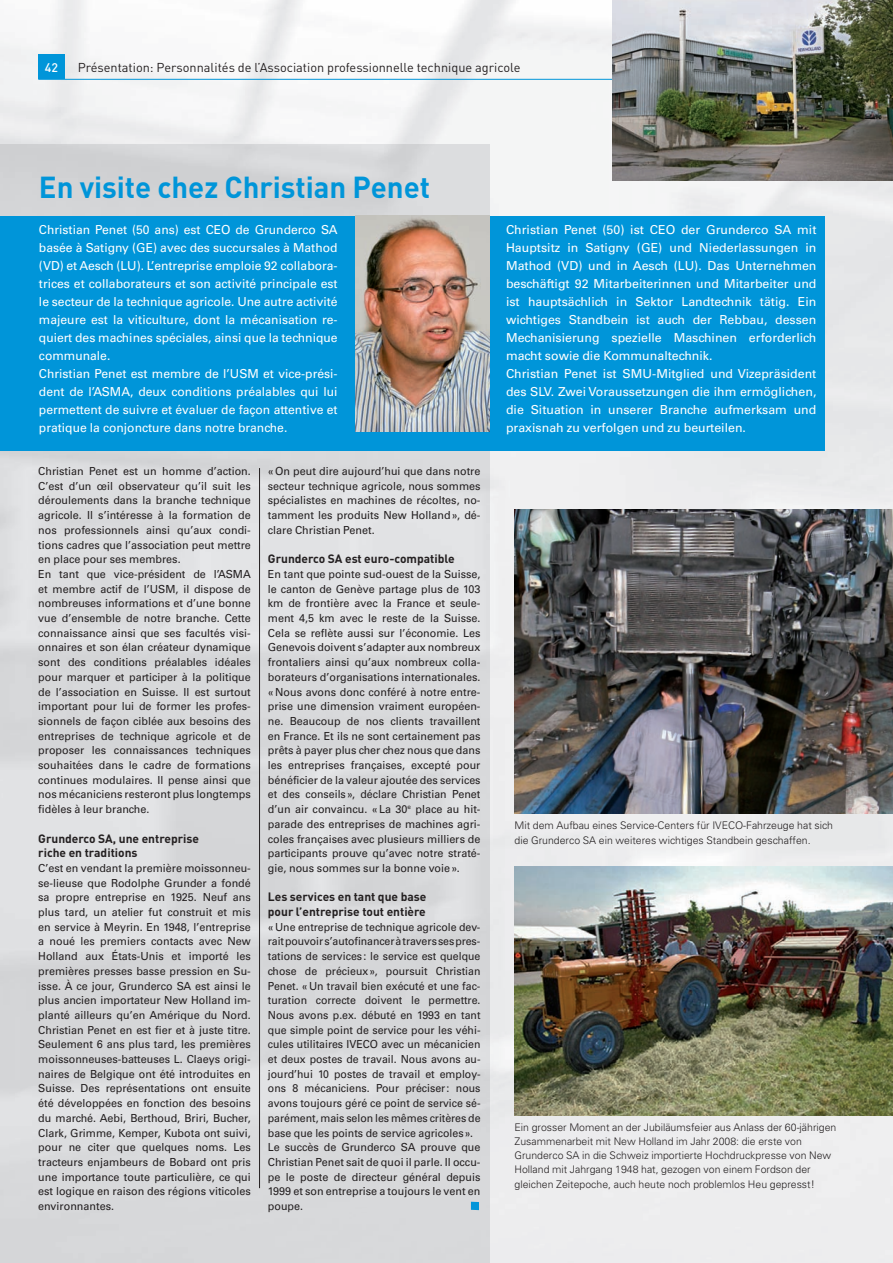
<style>
.page{position:relative;width:893px;height:1263px;background:#fff}
.page>*{position:absolute;margin:0;border:0;box-sizing:border-box;transform-origin:0 0}
.t1{font:700 30px "DIN";color:#0095d9}
.t2{font:12.75px "DIN";color:#231f20}
.t3{font:12.3px/18px "Univers";color:#fff}
.t4{font:500 12.3px "DIN";color:#fff}
.t5{font:700 12px/14.7px "DIN";color:#231f20}
.t6{font:11.1px/14.7px "Univers";color:#231f20;text-align:justify}
.t7{font:11.1px/14.7px "Univers";color:#231f20;scale:.95 1}
.t8{font:300 10.5px/14.2px "Univers";color:#231f20}
</style>
<div class="page">
<img style="left:489px;top:153px;width:404px;height:855px">
<div style="left:489px;top:1008px;width:404px;height:255px;background:#ededee"></div>
<div style="left:38px;top:54px;width:27px;height:25px;background:#0095d9"></div>
<hr style="left:38px;top:79px;width:787px;height:1px;background:#0095d9">
<img style="left:0;top:144px;width:489px;height:1119px">
<hr style="left:259px;top:468px;width:1px;height:720px;background:#231f20">
<div style="left:0;top:216px;width:825px;height:234px;background:#0095d9"></div>
<img style="left:355px;top:216px;width:134px;height:216px">
<img style="left:514px;top:509px;width:379px;height:304px">
<img style="left:514px;top:866px;width:379px;height:249px">
<div style="left:471px;top:1202px;width:8px;height:8px;background:#0095d9"></div>
<img style="left:612px;top:0;width:281px;height:180px">
<p class="t4" style="left:45px;top:60px;width:15px">42</p>
<p class="t2" style="left:78px;top:59px;width:444px">Présentation: Personnalités de l’Association professionnelle technique agricole</p>
<h1 class="t1" style="left:39px;top:168px;width:393px">En visite chez Christian Penet</h1>
<p class="t3" style="left:39px;top:221px;width:300px">Christian Penet (50 ans) est CEO de Grunderco SA basée à Satigny (GE) avec des succursales à Mathod (VD) et Aesch (LU). L’entreprise emploie 92 collabora&shy;trices et collaborateurs et son activité principale est le secteur de la technique agricole. Une autre activité majeure est la viticulture, dont la mécanisation re&shy;quiert des machines spéciales, ainsi que la technique communale.<br>Christian Penet est membre de l’USM et vice-prési&shy;dent de l’ASMA, deux conditions préalables qui lui permettent de suivre et évaluer de façon attentive et pratique la conjoncture dans notre branche.</p>
<p class="t3" style="left:506px;top:221px;width:312px">Christian Penet (50) ist CEO der Grunderco SA mit Hauptsitz in Satigny (GE) und Niederlassungen in Mathod (VD) und in Aesch (LU). Das Unternehmen beschäftigt 92 Mitarbeiterinnen und Mitarbeiter und ist hauptsächlich in Sektor Landtechnik tätig. Ein wichtiges Standbein ist auch der Rebbau, dessen Mechanisierung spezielle Maschinen erforderlich macht sowie die Kommunaltechnik.<br>Christian Penet ist SMU-Mitglied und Vizepräsident des SLV. Zwei Voraussetzungen die ihm ermöglichen, die Situation in unserer Branche aufmerksam und praxisnah zu verfolgen und zu beurteilen.</p>
<p class="t6" style="left:38px;top:464px;width:214px;text-align:left">Christian Penet est un homme d’action.<br>C’est d’un œil observateur qu’il suit les déroulements dans la branche technique agricole. Il s’intéresse à la formation de nos professionnels ainsi qu’aux condi&shy;tions cadres que l’association peut mettre en place pour ses membres.<br>En tant que vice-président de l’ASMA et membre actif de l’USM, il dispose de nombreuses informations et d’une bonne vue d’ensemble de notre branche. Cette connaissance ainsi que ses facultés visi&shy;onnaires et son élan créateur dynamique sont des conditions préalables idéales pour marquer et participer à la politique de l’association en Suisse. Il est surtout important pour lui de former les profes&shy;sionnels de façon ciblée aux besoins des entreprises de technique agricole et de proposer les connaissances techniques souhaitées dans le cadre de formations continues modulaires. Il pense ainsi que nos mécaniciens resteront plus longtemps fidèles à leur branche.</p>
<p class="t5" style="left:38px;top:830px;width:162px">Grunderco SA, une entreprise riche en traditions</p>
<p class="t6" style="left:38px;top:861px;width:214px">C’est en vendant la première moissonneu&shy;se-lieuse que Rodolphe Grunder a fondé sa propre entreprise en 1925. Neuf ans plus tard, un atelier fut construit et mis en service à Meyrin. En 1948, l’entreprise a noué les premiers contacts avec New Holland aux États-Unis et importé les premières presses basse pression en Su&shy;isse. À ce jour, Grunderco SA est ainsi le plus ancien importateur New Holland im&shy;planté ailleurs qu’en Amérique du Nord.<br>Christian Penet en est fier et à juste titre.<br>Seulement 6 ans plus tard, les premières moissonneuses-batteuses L. Claeys origi&shy;naires de Belgique ont été introduites en Suisse. Des représentations ont ensuite été développées en fonction des besoins du marché. Aebi, Berthoud, Briri, Bucher, Clark, Grimme, Kemper, Kubota ont suivi, pour ne citer que quelques noms. Les tracteurs enjambeurs de Bobard ont pris une importance toute particulière, ce qui est logique en raison des régions viticoles environnantes.</p>
<p class="t6" style="left:268px;top:464px;width:214px">« On peut dire aujourd’hui que dans notre secteur technique agricole, nous sommes spécialistes en machines de récoltes, no&shy;tamment les produits New Holland », dé&shy;clare Christian Penet.</p>
<p class="t5" style="left:268px;top:551px;width:188px">Grunderco SA est euro-compatible</p>
<p class="t6" style="left:268px;top:567px;width:214px">En tant que pointe sud-ouest de la Suisse, le canton de Genève partage plus de 103 km de frontière avec la France et seule&shy;ment 4,5 km avec le reste de la Suisse.<br>Cela se reflète aussi sur l’économie. Les Genevois doivent s’adapter aux nombreux frontaliers ainsi qu’aux nombreux colla&shy;borateurs d’organisations internationales. « Nous avons donc conféré à notre entre&shy;prise une dimension vraiment européen&shy;ne. Beaucoup de nos clients travaillent en France. Et ils ne sont certainement pas prêts à payer plus cher chez nous que dans les entreprises françaises, excepté pour bénéficier de la valeur ajoutée des services et des conseils », déclare Christian Penet d’un air convaincu. « La 30<sup>e</sup> place au hit&shy;parade des entreprises de machines agri&shy;coles françaises avec plusieurs milliers de participants prouve qu’avec notre straté&shy;gie, nous sommes sur la bonne voie ».</p>
<p class="t5" style="left:268px;top:889px;width:160px">Les services en tant que base pour l’entreprise tout entière</p>
<p class="t7" style="left:268px;top:919px;width:225px">« Une entreprise de technique agricole dev&shy;rait pouvoir s’autofinancer à travers ses pres&shy;tations de services : le service est quelque chose de précieux », poursuit Christian Penet. « Un travail bien exécuté et une fac&shy;turation correcte doivent le permettre.<br>Nous avons p.ex. débuté en 1993 en tant que simple point de service pour les véhi&shy;cules utilitaires IVECO avec un mécanicien et deux postes de travail. Nous avons au&shy;jourd’hui 10 postes de travail et employ&shy;ons 8 mécaniciens. Pour préciser : nous avons toujours géré ce point de service sé&shy;parément, mais selon les mêmes critères de base que les points de service agricoles ».<br>Le succès de Grunderco SA prouve que Christian Penet sait de quoi il parle. Il occu&shy;pe le poste de directeur général depuis 1999 et son entreprise a toujours le vent en poupe.</p>
<p class="t8" style="left:514px;top:818px;width:320px">Mit dem Aufbau eines Service-Centers für IVECO-Fahrzeuge hat sich die Grunderco SA ein weiteres wichtiges Standbein geschaffen.</p>
<p class="t8" style="left:514px;top:1120px;width:323px">Ein grosser Moment an der Jubiläumsfeier aus Anlass der 60-jährigen Zusammenarbeit mit New Holland im Jahr 2008: die erste von Grunderco SA in die Schweiz importierte Hochdruckpresse von New Holland mit Jahrgang 1948 hat, gezogen von einem Fordson der gleichen Zeitepoche, auch heute noch problemlos Heu gepresst!</p>
</div>
